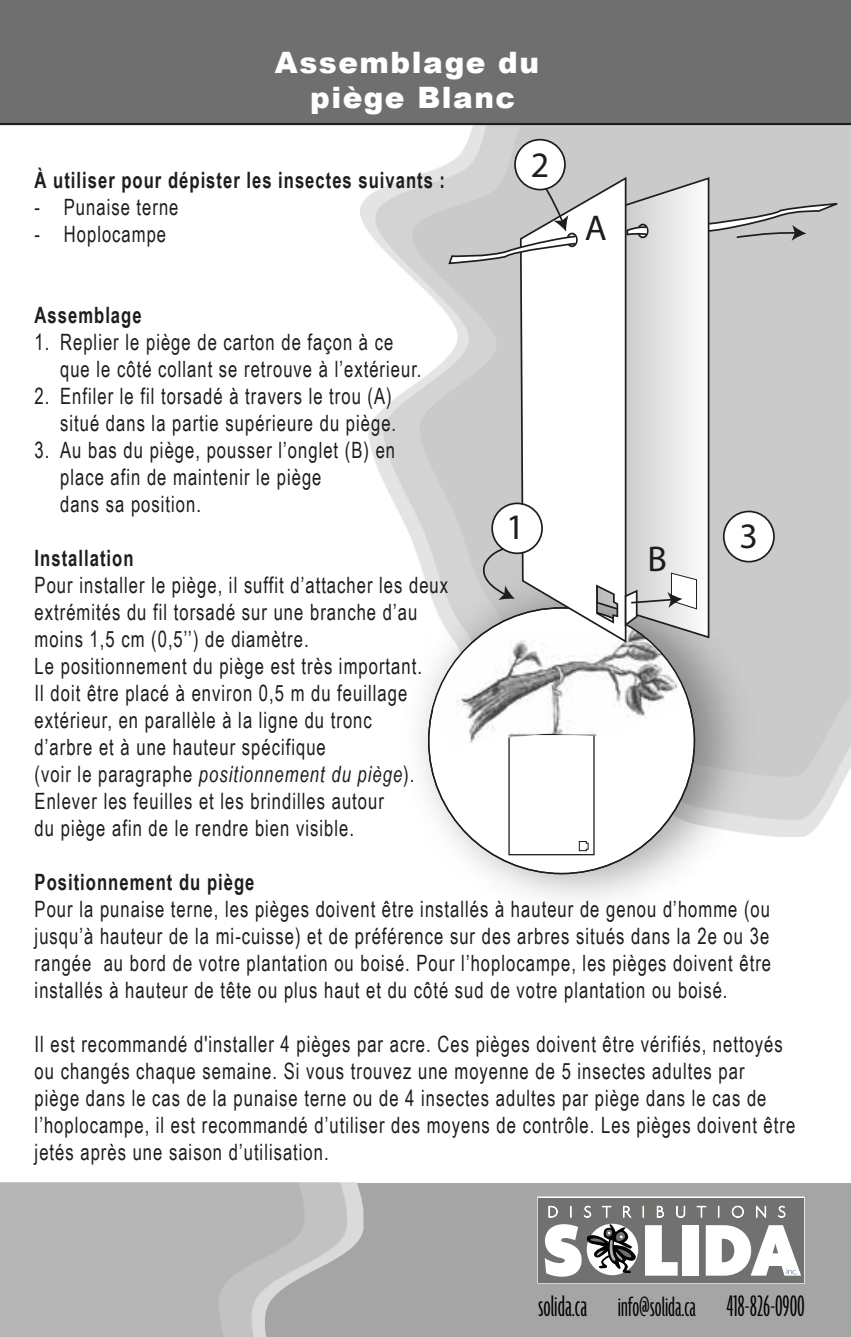
<style>
.page{position:relative;width:851px;height:1337px;background:#fff}
.page>*{position:absolute;margin:0;border:0;box-sizing:border-box;transform-origin:0 0}
.t1{font:36px "Myriad Pro";color:#1d1d1b}
.t2{font:300 ultra-condensed 32.18px "Agenda";color:#010202}
.t3{font:900 29.47px/35.3px "Arial";letter-spacing:.05em;color:#fff;text-align:center}
.t4{font:22.5px/27px "Arial Narrow";letter-spacing:.05em;color:#1d1d1b;scale:.9 1}
.t5{font:700 22.5px "Arial Narrow";letter-spacing:.05em;color:#1d1d1b;scale:.9 1}
.s1{font-style:italic}
.s2{font-size:30.38px}
</style>
<div class="page">
<img style="left:360px;top:125px;width:490px;height:711px">
<img style="left:360px;top:522px;width:439px;height:377px">
<div style="left:0;top:0;width:850px;height:125px;background:#706f6f"></div>
<div style="left:428px;top:608px;width:266px;height:265px;background:#fff;border-radius:50%"></div>
<svg style="left:578px;top:841px;width:10px;height:10px"></svg>
<img style="left:433px;top:623px;width:256px;height:130px">
<svg style="left:627px;top:176px;width:83px;height:463px"></svg>
<svg style="left:518px;top:175px;width:109px;height:469px"></svg>
<div style="left:566px;top:233px;width:11px;height:14px;border:2px solid #1d1d1b;border-radius:50%"></div>
<div style="left:637px;top:224px;width:11px;height:14px;border:2px solid #1d1d1b;border-radius:50%"></div>
<svg style="left:625px;top:224px;width:21px;height:12px"></svg>
<svg style="left:462px;top:546px;width:53px;height:54px;background:#c0bfbf"></svg>
<svg style="left:701px;top:204px;width:137px;height:37px;background:#bab9b9"></svg>
<svg style="left:448px;top:177px;width:128px;height:96px"></svg>
<div style="left:515px;top:140px;width:50px;height:50px;background:#fff;border-radius:50%"></div>
<div style="left:514px;top:139px;width:51px;height:51px;border:2px solid #1d1d1b;border-radius:50%"></div>
<div style="left:492px;top:503px;width:50px;height:50px;background:#fff;border-radius:50%"></div>
<div style="left:491px;top:502px;width:52px;height:52px;border:2px solid #1d1d1b;border-radius:50%"></div>
<div style="left:723px;top:511px;width:50px;height:50px;background:#fff;border-radius:50%"></div>
<div style="left:722px;top:510px;width:52px;height:52px;border:2px solid #1d1d1b;border-radius:50%"></div>
<svg style="left:623px;top:572px;width:74px;height:56px"></svg>
<div style="left:0;top:1183px;width:850px;height:153px;background:#a6a5a5"></div>
<img style="left:0;top:1182px;width:315px;height:154px">
<div style="left:538px;top:1197px;width:265px;height:85px;background:#717170"></div>
<svg style="left:645px;top:1225px;width:32px;height:50px"></svg>
<div style="left:682px;top:1225px;width:17px;height:50px;background:#fff"></div>
<svg style="left:657px;top:1206px;width:6px;height:11px"></svg>
<svg style="left:676px;top:1206px;width:9px;height:11px"></svg>
<svg style="left:696px;top:1206px;width:10px;height:11px"></svg>
<svg style="left:732px;top:1205px;width:11px;height:12px"></svg>
<svg style="left:756px;top:1206px;width:9px;height:11px"></svg>
<svg style="left:778px;top:1206px;width:7px;height:11px"></svg>
<svg style="left:537px;top:1196px;width:99px;height:88px"></svg>
<svg style="left:705px;top:1225px;width:96px;height:50px"></svg>
<h3 class="t3" style="left:275px;top:43px;width:266px">Assemblage du piège Blanc</h3>
<p class="t5" style="left:35px;top:163px;width:457px">À utiliser pour dépister les insectes suivants :</p>
<p class="t4" style="left:35px;top:193px;width:161px">- Punaise terne</p>
<p class="t4" style="left:35px;top:220px;width:148px">- Hoplocampe</p>
<h1 class="t1" style="left:530px;top:142px;width:20px">2</h1>
<h1 class="t1" style="left:584px;top:206px;width:23px">A</h1>
<p class="t5" style="left:35px;top:298px;width:120px">Assemblage</p>
<p class="t4" style="left:60px;top:328px;width:403px;text-indent:-26px">1. Replier le piège de carton de façon à ce que le côté collant se retrouve à l’extérieur.</p>
<p class="t4" style="left:35px;top:382px;width:403px;text-align:right">2. Enfiler le fil torsadé à travers le trou (A) situé dans la partie supérieure du piège.</p>
<p class="t4" style="left:60px;top:436px;width:374px;text-indent:-26px">3. Au bas du piège, pousser l’onglet (B) en place afin de maintenir le piège<br>dans sa position.</p>
<p class="t5" style="left:35px;top:541px;width:111px">Installation</p>
<p class="t4" style="left:35px;top:571px;width:461px">Pour installer le piège, il suffit d’attacher les deux extrémités du fil torsadé sur une branche d’au moins 1,5 cm (0,5’’) de diamètre.<br>Le positionnement du piège est très important.<br>Il doit être placé à environ 0,5 m du feuillage extérieur, en parallèle à la ligne du tronc<br>d’arbre et à une hauteur spécifique<br>(voir le paragraphe <span class="s1">positionnement du piège</span>).<br>Enlever les feuilles et les brindilles autour<br>du piège afin de le rendre bien visible.</p>
<p class="t5" style="left:35px;top:865px;width:246px">Positionnement du piège</p>
<p class="t4" style="left:35px;top:895px;width:819px;text-align:justify">Pour la punaise terne, les pièges doivent être installés à hauteur de genou d’homme (ou jusqu’à hauteur de la mi-cuisse) et de préférence sur des arbres situés dans la 2e ou 3e rangée au bord de votre plantation ou boisé. Pour l’hoplocampe, les pièges doivent être installés à hauteur de tête ou plus haut et du côté sud de votre plantation ou boisé.</p>
<p class="t4" style="left:35px;top:1030px;width:846px">Il est recommandé d'installer 4 pièges par acre. Ces pièges doivent être vérifiés, nettoyés ou changés chaque semaine. Si vous trouvez une moyenne de 5 insectes adultes par<br>piège dans le cas de la punaise terne ou de 4 insectes adultes par piège dans le cas de l’hoplocampe, il est recommandé d’utiliser des moyens de contrôle. Les pièges doivent être jetés après une saison d’utilisation.</p>
<h1 class="t1" style="left:506px;top:504px;width:20px">1</h1>
<h1 class="t1" style="left:739px;top:514px;width:20px">3</h1>
<h1 class="t1" style="left:647px;top:536px;width:21px">B</h1>
<h2 class="t2" style="left:538px;top:1288px;width:268px">solida.ca <span class="s2">info@solida.ca</span> 418-826-0900</h2>
</div>
